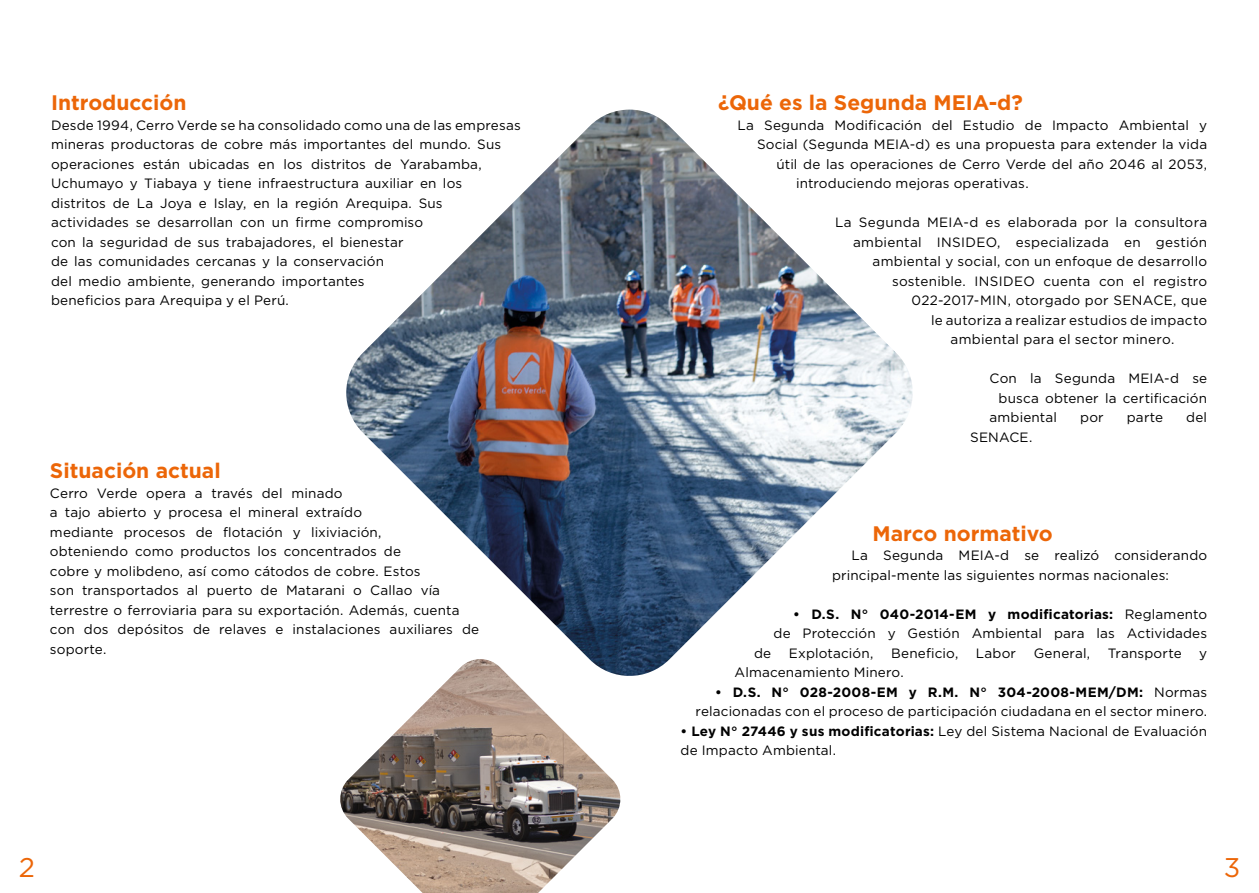
<style>
.page{position:relative;width:1259px;height:893px;background:#fff}
.page>*{position:absolute;margin:0;border:0;box-sizing:border-box;transform-origin:0 0}
.t1{font:27px "Gotham";color:#ec6608}
.t2{font:700 21px "Gotham";color:#ec6608}
.t3{font:13.5px/19.5px "Gotham";letter-spacing:.015em;color:#000}
.s1{font-weight:700}
</style>
<div class="page">
<img style="left:346px;top:110px;width:567px;height:566px">
<img style="left:340px;top:659px;width:283px;height:234px">
<h2 class="t2" style="left:51px;top:89px;width:137px">Introducción</h2>
<p class="t3" style="left:51px;top:115px;width:471px">Desde 1994, Cerro Verde se ha consolidado como una de las empresas mineras productoras de cobre más importantes del mundo. Sus operaciones están ubicadas en los distritos de Yarabamba, Uchumayo y Tiabaya y tiene infraestructura auxiliar en los<br>distritos de La Joya e Islay, en la región Arequipa. Sus actividades se desarrollan con un firme compromiso<br>con la seguridad de sus trabajadores, el bienestar<br>de las comunidades cercanas y la conservación<br>del medio ambiente, generando importantes<br>beneficios para Arequipa y el Perú.</p>
<h2 class="t2" style="left:50px;top:457px;width:172px">Situación actual</h2>
<p class="t3" style="left:50px;top:483px;width:431px">Cerro Verde opera a través del minado<br>a tajo abierto y procesa el mineral extraído<br>mediante procesos de flotación y lixiviación,<br>obteniendo como productos los concentrados de<br>cobre y molibdeno, así como cátodos de cobre. Estos<br>son transportados al puerto de Matarani o Callao vía terrestre o ferroviaria para su exportación. Además, cuenta con dos depósitos de relaves e instalaciones auxiliares de soporte.</p>
<h2 class="t2" style="left:718px;top:89px;width:306px">¿Qué es la Segunda MEIA-d?</h2>
<p class="t3" style="left:737px;top:115px;width:471px">La Segunda Modificación del Estudio de Impacto Ambiental y</p>
<p class="t3" style="left:757px;top:134px;width:452px">Social (Segunda MEIA-d) es una propuesta para extender la vida</p>
<p class="t3" style="left:776px;top:154px;width:432px">útil de las operaciones de Cerro Verde del año 2046 al 2053,</p>
<p class="t3" style="left:796px;top:173px;width:234px">introduciendo mejoras operativas.</p>
<p class="t3" style="left:835px;top:212px;width:373px">La Segunda MEIA-d es elaborada por la consultora</p>
<p class="t3" style="left:853px;top:232px;width:356px">ambiental INSIDEO, especializada en gestión</p>
<p class="t3" style="left:872px;top:251px;width:336px">ambiental y social, con un enfoque de desarrollo</p>
<p class="t3" style="left:892px;top:271px;width:317px">sostenible. INSIDEO cuenta con el registro</p>
<p class="t3" style="left:911px;top:290px;width:297px">022-2017-MIN, otorgado por SENACE, que</p>
<p class="t3" style="left:931px;top:310px;width:278px">le autoriza a realizar estudios de impacto</p>
<p class="t3" style="left:950px;top:329px;width:225px">ambiental para el sector minero.</p>
<p class="t3" style="left:989px;top:368px;width:219px">Con la Segunda MEIA-d se</p>
<p class="t3" style="left:998px;top:388px;width:210px">busca obtener la certificación</p>
<p class="t3" style="left:989px;top:407px;width:69px">ambiental</p>
<p class="t3" style="left:1080px;top:407px;width:25px">por</p>
<p class="t3" style="left:1126px;top:407px;width:38px">parte</p>
<p class="t3" style="left:1186px;top:407px;width:22px">del</p>
<p class="t3" style="left:970px;top:427px;width:64px">SENACE.</p>
<h2 class="t2" style="left:872px;top:519px;width:182px">Marco normativo</h2>
<p class="t3" style="left:832px;top:545px;width:377px;text-indent:19px">La Segunda MEIA-d se realizó considerando principal-mente las siguientes normas nacionales:</p>
<p class="t3" style="left:773px;top:604px;width:435px;text-align:right"><span class="s1">• D.S. N° 040-2014-EM y modificatorias:</span> Reglamento de Protección y Gestión Ambiental para las Actividades</p>
<p class="t3" style="left:754px;top:643px;width:19px">de</p>
<p class="t3" style="left:789px;top:643px;width:86px">Explotación,</p>
<p class="t3" style="left:891px;top:643px;width:69px">Beneficio,</p>
<p class="t3" style="left:976px;top:643px;width:42px">Labor</p>
<p class="t3" style="left:1033px;top:643px;width:58px">General,</p>
<p class="t3" style="left:1107px;top:643px;width:75px">Transporte</p>
<p class="t3" style="left:1199px;top:643px;width:9px">y</p>
<p class="t3" style="left:734px;top:662px;width:171px">Almacenamiento Minero.</p>
<p class="t3" style="left:695px;top:682px;width:513px;text-align:right"><span class="s1">• D.S. N° 028-2008-EM y R.M. N° 304-2008-MEM/DM:</span> Normas relacionadas con el proceso de participación ciudadana en el sector minero.</p>
<p class="t3" style="left:680px;top:721px;width:528px"><span class="s1">• Ley N° 27446 y sus modificatorias:</span> Ley del Sistema Nacional de Evaluación de Impacto Ambiental.</p>
<h1 class="t1" style="left:19px;top:851px;width:18px">2</h1>
<h1 class="t1" style="left:1223px;top:851px;width:18px">3</h1>
</div>
